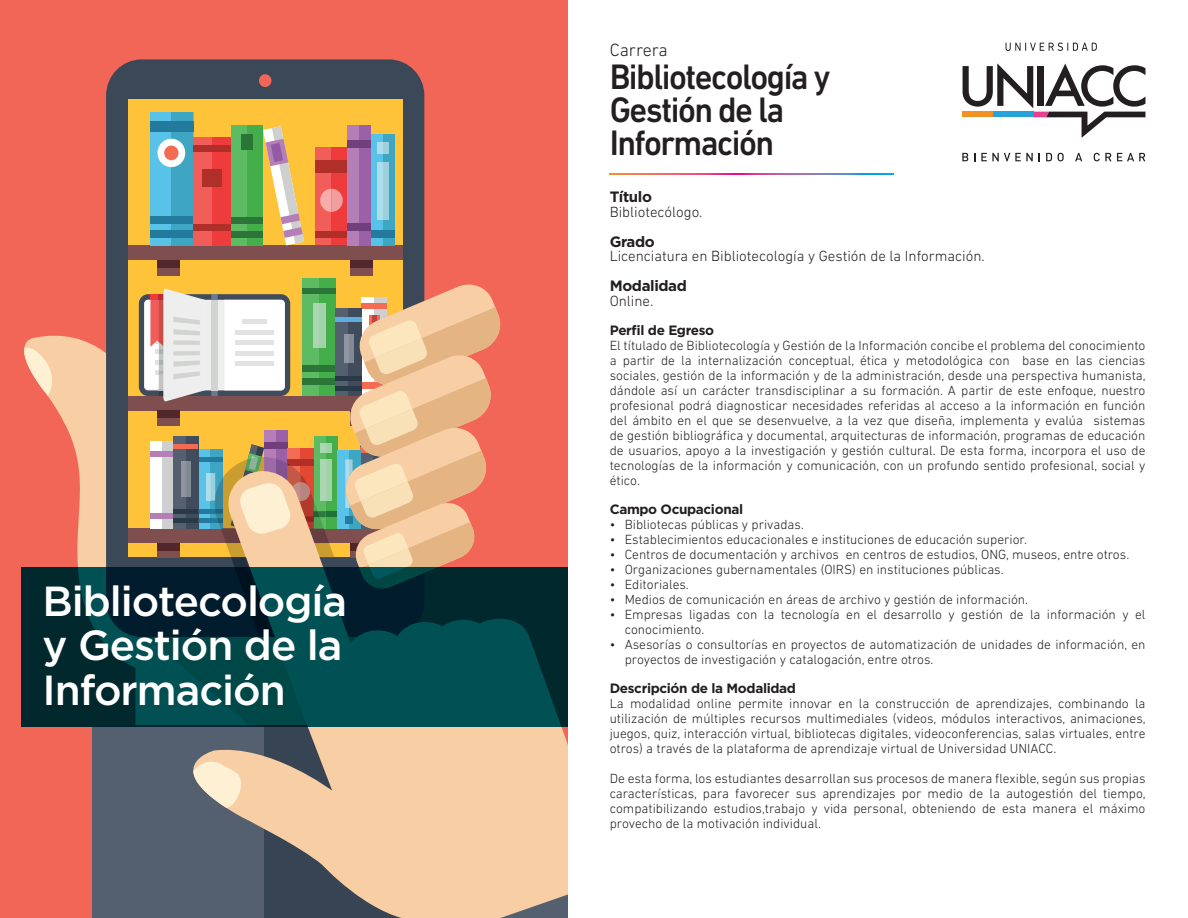
<style>
.page{position:relative;width:1188px;height:918px;background:#fff}
.page>*{position:absolute;margin:0;border:0;box-sizing:border-box;transform-origin:0 0}
.t1{font:500 42px/44.4px "Gotham";letter-spacing:-.025em;color:#fff;text-align:justify}
.t2{font:500 36px/33px "DIN Next LT Pro";letter-spacing:-.045em;color:#231f20;scale:.95 1}
.t3{font:300 18px "DIN Next LT Pro";color:#231f20}
.t4{font:300 15px "DIN Next LT Pro";color:#231f20}
.t5{font:700 15px "Gotham";letter-spacing:-.025em;color:#231f20}
.t6{font:300 13.5px/15px "DIN Next LT Pro";color:#231f20;text-align:justify}
.t7{font:700 13.5px "Gotham";letter-spacing:-.025em;color:#231f20}
</style>
<div class="page">
<div style="left:0;top:0;width:568px;height:918px;background:#f26658"></div>
<svg style="left:24px;top:335px;width:82px;height:232px"></svg>
<svg style="left:24px;top:347px;width:37px;height:49px"></svg>
<div style="left:92px;top:725px;width:340px;height:193px;background:#546070"></div>
<div style="left:106px;top:59px;width:318px;height:578px;background:#3b4858;border-radius:36px"></div>
<div style="left:259px;top:74px;width:13px;height:13px;background:#f26658;border-radius:50%"></div>
<div style="left:128px;top:100px;width:274px;height:457px;background:#fec339"></div>
<div style="left:128px;top:528px;width:274px;height:15px;background:#7f4f50"></div>
<div style="left:128px;top:396px;width:274px;height:15px;background:#7f4f50"></div>
<div style="left:158px;top:411px;width:22px;height:15px;background:#7f4f50"></div>
<div style="left:158px;top:411px;width:22px;height:7px;background:#51272b"></div>
<div style="left:128px;top:245px;width:274px;height:15px;background:#7f4f50"></div>
<div style="left:158px;top:260px;width:22px;height:15px;background:#7f4f50"></div>
<div style="left:350px;top:260px;width:23px;height:15px;background:#7f4f50"></div>
<div style="left:158px;top:260px;width:22px;height:8px;background:#51272b"></div>
<div style="left:350px;top:260px;width:23px;height:8px;background:#51272b"></div>
<div style="left:150px;top:112px;width:43px;height:133px;background:#59c2e8"></div>
<div style="left:172px;top:112px;width:21px;height:133px;background:#3ea5c3"></div>
<div style="left:150px;top:122px;width:43px;height:10px;background:#227b9d"></div>
<div style="left:150px;top:217px;width:43px;height:7px;background:#227b9d"></div>
<div style="left:150px;top:231px;width:43px;height:7px;background:#227b9d"></div>
<div style="left:157px;top:139px;width:28px;height:28px;background:#fff;border-radius:50%"></div>
<div style="left:164px;top:146px;width:15px;height:14px;background:#f26b52;border-radius:50%"></div>
<div style="left:231px;top:125px;width:32px;height:120px;background:#5dbc63"></div>
<div style="left:247px;top:125px;width:16px;height:120px;background:#44ae4b"></div>
<div style="left:241px;top:134px;width:12px;height:16px;background:#2b7539"></div>
<div style="left:231px;top:217px;width:32px;height:7px;background:#2b7539"></div>
<div style="left:231px;top:231px;width:32px;height:6px;background:#2b7539"></div>
<svg style="left:263px;top:126px;width:41px;height:119px"></svg>
<div style="left:193px;top:137px;width:38px;height:108px;background:#f15e59"></div>
<div style="left:212px;top:137px;width:19px;height:108px;background:#ee3b3b"></div>
<div style="left:193px;top:145px;width:38px;height:6px;background:#b02f29"></div>
<div style="left:193px;top:224px;width:38px;height:7px;background:#b02f29"></div>
<div style="left:202px;top:169px;width:20px;height:17px;background:#b02f29"></div>
<div style="left:315px;top:147px;width:32px;height:98px;background:#f15e59"></div>
<div style="left:331px;top:147px;width:16px;height:98px;background:#ee3b3b"></div>
<div style="left:315px;top:160px;width:32px;height:13px;background:#b02f29"></div>
<div style="left:315px;top:231px;width:32px;height:6px;background:#b02f29"></div>
<svg style="left:320px;top:189px;width:23px;height:23px"></svg>
<div style="left:347px;top:125px;width:24px;height:120px;background:#b47fb7"></div>
<div style="left:359px;top:125px;width:12px;height:120px;background:#9a60a8"></div>
<div style="left:347px;top:140px;width:24px;height:8px;background:#713e7e"></div>
<div style="left:347px;top:223px;width:24px;height:8px;background:#713e7e"></div>
<div style="left:371px;top:134px;width:24px;height:111px;background:#3ea5c3"></div>
<div style="left:371px;top:134px;width:12px;height:111px;background:#59c2e8"></div>
<div style="left:371px;top:230px;width:24px;height:7px;background:#227b9d"></div>
<div style="left:383px;top:162px;width:6px;height:58px;background:#9ecfdc"></div>
<div style="left:377px;top:162px;width:6px;height:58px;background:#addceb"></div>
<div style="left:383px;top:142px;width:6px;height:12px;background:#9ecfdc"></div>
<div style="left:377px;top:142px;width:6px;height:12px;background:#addceb"></div>
<div style="left:303px;top:279px;width:33px;height:117px;background:#5dbc63"></div>
<div style="left:319px;top:279px;width:17px;height:117px;background:#44ae4b"></div>
<div style="left:303px;top:365px;width:33px;height:7px;background:#2b7539"></div>
<div style="left:303px;top:378px;width:33px;height:6px;background:#2b7539"></div>
<div style="left:303px;top:288px;width:33px;height:5px;background:#2b7539"></div>
<div style="left:313px;top:303px;width:6px;height:45px;background:#aad7b0"></div>
<div style="left:319px;top:303px;width:6px;height:45px;background:#a1d2a9"></div>
<div style="left:162px;top:441px;width:11px;height:87px;background:#ced0d0"></div>
<div style="left:173px;top:436px;width:25px;height:92px;background:#546070"></div>
<div style="left:186px;top:436px;width:12px;height:92px;background:#404c5b"></div>
<div style="left:264px;top:430px;width:24px;height:98px;background:#b47fb7"></div>
<div style="left:276px;top:430px;width:12px;height:98px;background:#9a60a8"></div>
<div style="left:264px;top:442px;width:24px;height:7px;background:#713e7e"></div>
<div style="left:314px;top:436px;width:23px;height:92px;background:#44ae4b"></div>
<div style="left:314px;top:436px;width:12px;height:92px;background:#5dbc63"></div>
<div style="left:326px;top:443px;width:6px;height:10px;background:#a1d2a9"></div>
<div style="left:320px;top:443px;width:6px;height:10px;background:#aad7b0"></div>
<div style="left:337px;top:450px;width:23px;height:78px;background:#59c2e8"></div>
<div style="left:336px;top:309px;width:26px;height:87px;background:#546070"></div>
<div style="left:336px;top:376px;width:26px;height:5px;background:#283947"></div>
<div style="left:336px;top:386px;width:26px;height:5px;background:#283947"></div>
<div style="left:336px;top:317px;width:26px;height:5px;background:#5eafe1"></div>
<svg style="left:139px;top:288px;width:151px;height:114px;background:#d5ccc6"></svg>
<svg style="left:342px;top:281px;width:159px;height:186px"></svg>
<svg style="left:227px;top:467px;width:341px;height:451px;fill:#f8cea4"></svg>
<svg style="left:432px;top:874px;width:136px;height:44px;background:#e2bf9d"></svg>
<svg style="left:150px;top:444px;width:184px;height:364px"></svg>
<svg style="left:21px;top:567px;width:547px;height:160px;background:#003a40"></svg>
<svg style="left:610px;top:173px;width:284px;height:1px"></svg>
<svg style="left:963px;top:63px;width:182px;height:75px"></svg>
<svg style="left:962px;top:153px;width:6px;height:8px"></svg>
<svg style="left:981px;top:153px;width:52px;height:8px"></svg>
<svg style="left:1046px;top:153px;width:6px;height:8px"></svg>
<svg style="left:1058px;top:153px;width:6px;height:8px"></svg>
<svg style="left:1075px;top:153px;width:7px;height:8px"></svg>
<svg style="left:1094px;top:153px;width:51px;height:8px"></svg>
<svg style="left:1006px;top:43px;width:91px;height:8px"></svg>
<h1 class="t1" style="left:43px;top:578px;width:306px">Bibliotecología y Gestión de la Información</h1>
<h3 class="t3" style="left:610px;top:40px;width:60px">Carrera</h3>
<h2 class="t2" style="left:610px;top:60px;width:234px">Bibliotecología y<br>Gestión de la<br>Información</h2>
<p class="t5" style="left:610px;top:187px;width:44px">Título</p>
<p class="t4" style="left:610px;top:203px;width:94px">Bibliotecólogo.</p>
<p class="t5" style="left:610px;top:232px;width:47px">Grado</p>
<p class="t4" style="left:610px;top:248px;width:377px">Licenciatura en Bibliotecología y Gestión de la Información.</p>
<p class="t5" style="left:610px;top:276px;width:79px">Modalidad</p>
<p class="t4" style="left:610px;top:293px;width:45px">Online.</p>
<p class="t7" style="left:610px;top:321px;width:106px">Perfil de Egreso</p>
<p class="t6" style="left:610px;top:338px;width:538px">El títulado de Bibliotecología y Gestión de la Información concibe el problema del conocimiento a partir de la internalización conceptual, ética y metodológica con base en las ciencias sociales, gestión de la información y de la administración, desde una perspectiva humanista, dándole así un carácter transdisciplinar a su formación. A partir de este enfoque, nuestro profesional podrá diagnosticar necesidades referidas al acceso a la información en función del ámbito en el que se desenvuelve, a la vez que diseña, implementa y evalúa sistemas de gestión bibliográfica y documental, arquitecturas de información, programas de educación de usuarios, apoyo a la investigación y gestión cultural. De esta forma, incorpora el uso de tecnologías de la información y comunicación, con un profundo sentido profesional, social y ético.</p>
<p class="t7" style="left:610px;top:500px;width:135px">Campo Ocupacional</p>
<p class="t6" style="left:610px;top:517px;width:196px">• Bibliotecas públicas y privadas.</p>
<p class="t6" style="left:610px;top:532px;width:419px">• Establecimientos educacionales e instituciones de educación superior.</p>
<p class="t6" style="left:610px;top:547px;width:521px">• Centros de documentación y archivos en centros de estudios, ONG, museos, entre otros.</p>
<p class="t6" style="left:610px;top:562px;width:396px">• Organizaciones gubernamentales (OIRS) en instituciones públicas.</p>
<p class="t6" style="left:610px;top:577px;width:81px">• Editoriales.</p>
<p class="t6" style="left:610px;top:592px;width:420px">• Medios de comunicación en áreas de archivo y gestión de información.</p>
<p class="t6" style="left:625px;top:607px;width:522px;text-indent:-15px">• Empresas ligadas con la tecnología en el desarrollo y gestión de la información y el conocimiento.</p>
<p class="t6" style="left:625px;top:637px;width:522px;text-indent:-15px">• Asesorías o consultorías en proyectos de automatización de unidades de información, en proyectos de investigación y catalogación, entre otros.</p>
<p class="t7" style="left:610px;top:679px;width:188px">Descripción de la Modalidad</p>
<p class="t6" style="left:610px;top:695px;width:538px">La modalidad online permite innovar en la construcción de aprendizajes, combinando la utilización de múltiples recursos multimediales (videos, módulos interactivos, animaciones, juegos, quiz, interacción virtual, bibliotecas digitales, videoconferencias, salas virtuales, entre otros) a través de la plataforma de aprendizaje virtual de Universidad UNIACC.</p>
<p class="t6" style="left:610px;top:770px;width:538px">De esta forma, los estudiantes desarrollan sus procesos de manera flexible, según sus propias características, para favorecer sus aprendizajes por medio de la autogestión del tiempo, compatibilizando estudios,trabajo y vida personal, obteniendo de esta manera el máximo provecho de la motivación individual.</p>
</div>
